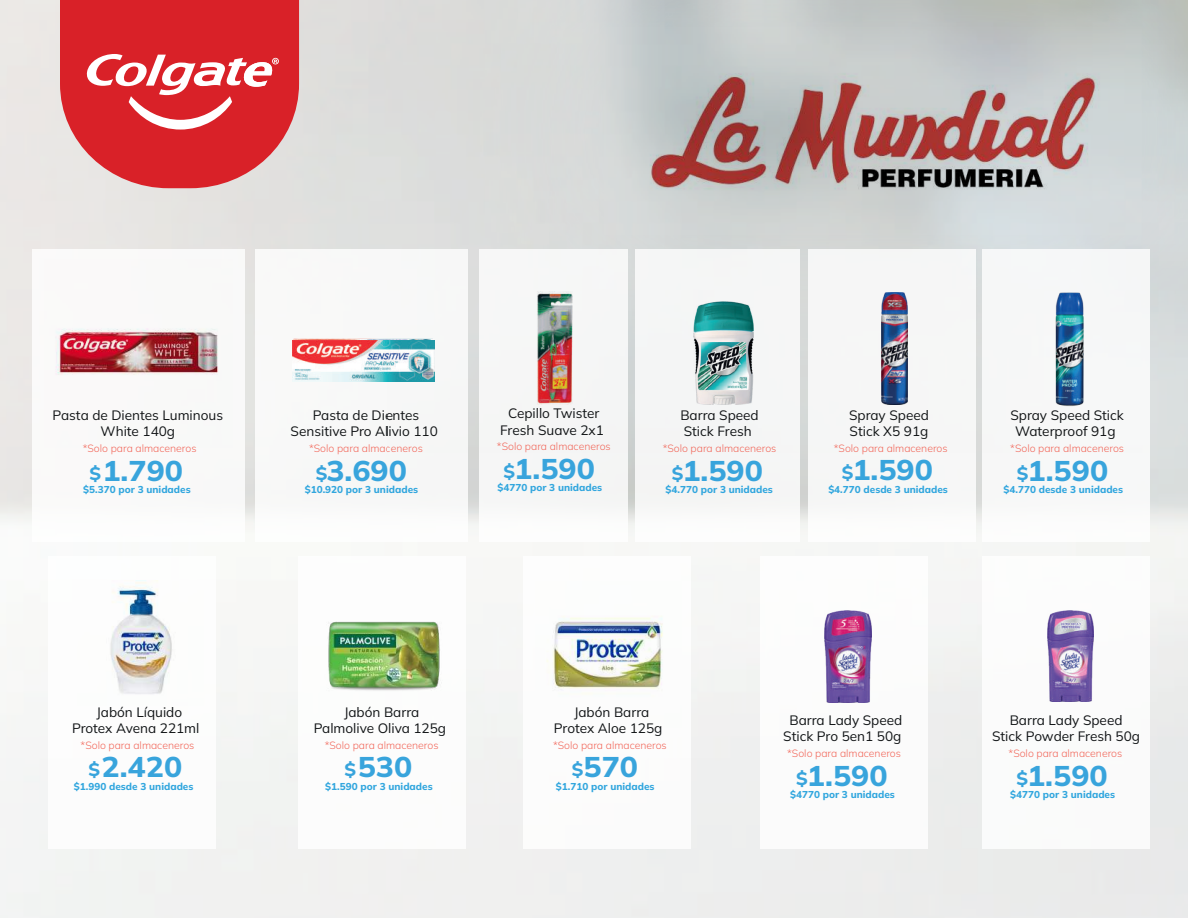
<style>
.page{position:relative;width:1188px;height:918px;background:#fff}
.page>*{position:absolute;margin:0;border:0;box-sizing:border-box;transform-origin:0 0}
.t1{font:800 28.5px "Mulish";color:#38a4dc;scale:1.07 1}
.t2{font:800 18.15px "Mulish";color:#38a4dc;scale:1.07 1}
.t3{font:13.65px/16.4px "Mulish";color:#111416;text-align:center}
.t4{font:300 10.5px "Mulish";color:#f2675a}
.t5{font:800 9.9px "Mulish";color:#31a6de}
.s1{font-size:18.15px}
</style>
<div class="page">
<div style="left:255px;top:249px;width:213px;height:293px;background:#f8f8f8"></div>
<div style="left:479px;top:249px;width:148px;height:293px;background:#f6f6f6"></div>
<div style="left:635px;top:249px;width:165px;height:293px;background:#f5f6f5"></div>
<div style="left:808px;top:249px;width:167px;height:293px;background:#f7f7f7"></div>
<div style="left:982px;top:249px;width:167px;height:293px;background:#f7f8f8"></div>
<img style="left:55px;top:328px;width:164px;height:47px">
<img style="left:387px;top:0;width:801px;height:452px">
<img style="left:604px;top:28px;width:538px;height:206px">
<img style="left:693px;top:301px;width:60px;height:104px">
<img style="left:292px;top:339px;width:143px;height:43px">
<img style="left:1048px;top:283px;width:43px;height:129px">
<img style="left:881px;top:293px;width:27px;height:111px">
<img style="left:1047px;top:610px;width:46px;height:91px">
<img style="left:825px;top:610px;width:46px;height:93px">
<img style="left:546px;top:616px;width:117px;height:78px">
<img style="left:328px;top:621px;width:114px;height:70px">
<img style="left:532px;top:291px;width:47px;height:114px">
<img style="left:106px;top:580px;width:70px;height:116px">
<svg style="left:60px;top:0;width:239px;height:188px;background:#da3f45"></svg>
<svg style="left:86px;top:54px;width:193px;height:76px"></svg>
<p class="t3" style="left:500px;top:405px;width:105px">Cepillo Twister<br>Fresh Suave 2x1</p>
<p class="t4" style="left:497px;top:440px;width:115px">*Solo para almaceneros</p>
<h1 class="t1" style="left:504px;top:449px;width:87px"><span class="s1">$</span>1.590</h1>
<p class="t3" style="left:53px;top:407px;width:172px">Pasta de Dientes Luminous<br>White 140g</p>
<p class="t4" style="left:83px;top:441px;width:115px">*Solo para almaceneros</p>
<h1 class="t1" style="left:89px;top:451px;width:89px"><span class="s1">$</span>1.790</h1>
<p class="t3" style="left:291px;top:407px;width:149px">Pasta de Dientes<br>Sensitive Pro Alivio 110</p>
<p class="t4" style="left:309px;top:441px;width:115px">*Solo para almaceneros</p>
<h1 class="t1" style="left:316px;top:451px;width:87px"><span class="s1">$</span>3.690</h1>
<p class="t3" style="left:680px;top:407px;width:80px;text-align:left">Barra Speed<br>Stick Fresh</p>
<p class="t4" style="left:663px;top:441px;width:115px">*Solo para almaceneros</p>
<h1 class="t1" style="left:672px;top:451px;width:87px"><span class="s1">$</span>1.590</h1>
<p class="t5" style="left:497px;top:481px;width:106px">$4770 por 3 unidades</p>
<p class="t5" style="left:83px;top:483px;width:109px">$5.370 por 3 unidades</p>
<p class="t5" style="left:305px;top:483px;width:115px">$10.920 por 3 unidades</p>
<p class="t5" style="left:666px;top:483px;width:109px">$4.770 por 3 unidades</p>
<p class="t3" style="left:849px;top:407px;width:81px;text-align:left">Spray Speed<br>Stick X5 91g</p>
<p class="t4" style="left:834px;top:441px;width:115px">*Solo para almaceneros</p>
<h1 class="t1" style="left:842px;top:451px;width:87px"><span class="s1">$</span>1.590</h1>
<p class="t5" style="left:828px;top:483px;width:121px">$4.770 desde 3 unidades</p>
<p class="t3" style="left:1010px;top:407px;width:115px">Spray Speed Stick<br>Waterproof 91g</p>
<p class="t4" style="left:1010px;top:441px;width:115px">*Solo para almaceneros</p>
<h1 class="t1" style="left:1017px;top:451px;width:87px"><span class="s1">$</span>1.590</h1>
<p class="t5" style="left:1004px;top:483px;width:121px">$4.770 desde 3 unidades</p>
<p class="t3" style="left:72px;top:704px;width:129px">Jabón Líquido<br>Protex Avena 221ml</p>
<p class="t4" style="left:81px;top:738px;width:115px">*Solo para almaceneros</p>
<h1 class="t1" style="left:88px;top:748px;width:89px"><span class="s1">$</span>2.420</h1>
<p class="t5" style="left:74px;top:780px;width:121px">$1.990 desde 3 unidades</p>
<p class="t3" style="left:314px;top:704px;width:134px">Jabón Barra<br>Palmolive Oliva 125g</p>
<p class="t4" style="left:325px;top:738px;width:115px">*Solo para almaceneros</p>
<h1 class="t1" style="left:345px;top:748px;width:65px"><span class="s1">$</span>530</h1>
<p class="t5" style="left:325px;top:780px;width:109px">$1.590 por 3 unidades</p>
<p class="t3" style="left:554px;top:704px;width:110px">Jabón Barra<br>Protex Aloe 125g</p>
<p class="t4" style="left:553px;top:738px;width:115px">*Solo para almaceneros</p>
<h1 class="t1" style="left:572px;top:748px;width:64px"><span class="s1">$</span>570</h1>
<p class="t5" style="left:556px;top:780px;width:100px">$1.710 por unidades</p>
<p class="t3" style="left:783px;top:712px;width:121px">Barra Lady Speed<br>Stick Pro 5en1 50g</p>
<p class="t4" style="left:787px;top:746px;width:115px">*Solo para almaceneros</p>
<h1 class="t1" style="left:796px;top:756px;width:87px"><span class="s1">$</span>1.590</h1>
<p class="t5" style="left:790px;top:788px;width:106px">$4770 por 3 unidades</p>
<p class="t3" style="left:992px;top:712px;width:150px">Barra Lady Speed<br>Stick Powder Fresh 50g</p>
<p class="t4" style="left:1009px;top:746px;width:115px">*Solo para almaceneros</p>
<h2 class="t2" style="left:1017px;top:766px;width:12px">$</h2>
<h1 class="t1" style="left:1027px;top:756px;width:77px">1.590</h1>
<p class="t5" style="left:1010px;top:788px;width:106px">$4770 por 3 unidades</p>
</div>
